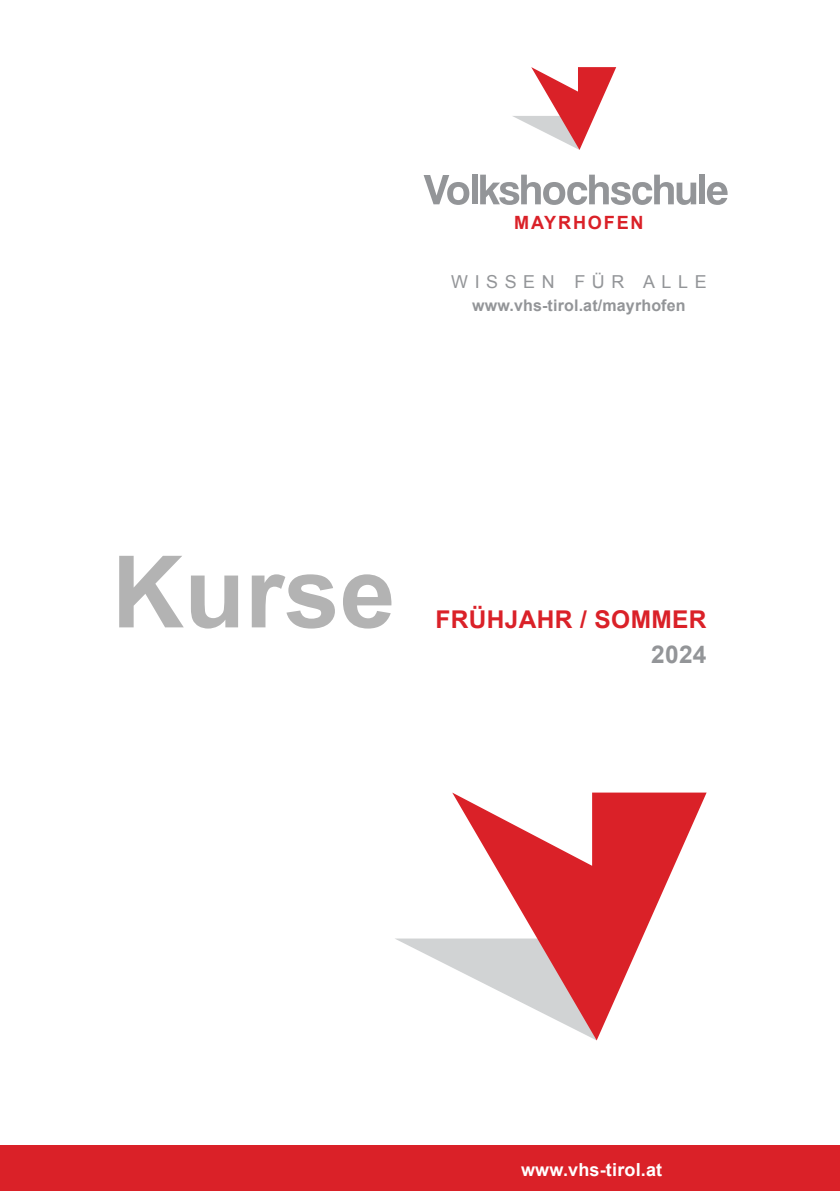
<style>
.page{position:relative;width:840px;height:1191px;background:#fff}
.page>*{position:absolute;margin:0;border:0;box-sizing:border-box;transform-origin:0 0}
.t1{font:700 24.4px "Arial";letter-spacing:.015em;color:#da2128}
.t2{font:700 24.4px "Arial";color:#939598}
.t3{font:700 18.2px "Arial";letter-spacing:.1em;color:#da2128}
.t4{font:700 18px "Arial";letter-spacing:.01em;color:#fff}
.t5{font:17.8px "Arial";letter-spacing:.37em;color:#939598}
.t6{font:700 16px "Arial";letter-spacing:.01em;color:#939598}
</style>
<div class="page">
<div style="left:0;top:1145px;width:839px;height:46px;background:#da2128"></div>
<svg style="left:395px;top:938px;width:57px;height:30px"></svg>
<svg style="left:452px;top:792px;width:254px;height:248px"></svg>
<svg style="left:119px;top:556px;width:272px;height:72px"></svg>
<svg style="left:513px;top:67px;width:103px;height:83px"></svg>
<svg style="left:423px;top:175px;width:46px;height:30px"></svg>
<div style="left:471px;top:175px;width:6px;height:29px;background:#939598"></div>
<svg style="left:480px;top:175px;width:215px;height:30px"></svg>
<div style="left:698px;top:175px;width:6px;height:29px;background:#939598"></div>
<svg style="left:706px;top:182px;width:21px;height:23px"></svg>
<p class="t3" style="left:514px;top:210px;width:131px">MAYRHOFEN</p>
<p class="t5" style="left:451px;top:270px;width:257px">WISSEN FÜR ALLE</p>
<p class="t6" style="left:472px;top:294px;width:215px">www.vhs-tirol.at/mayrhofen</p>
<h1 class="t1" style="left:435px;top:604px;width:272px">FRÜHJAHR / SOMMER</h1>
<h1 class="t2" style="left:650px;top:638px;width:57px">2024</h1>
<p class="t4" style="left:520px;top:1158px;width:143px">www.vhs-tirol.at</p>
</div>
